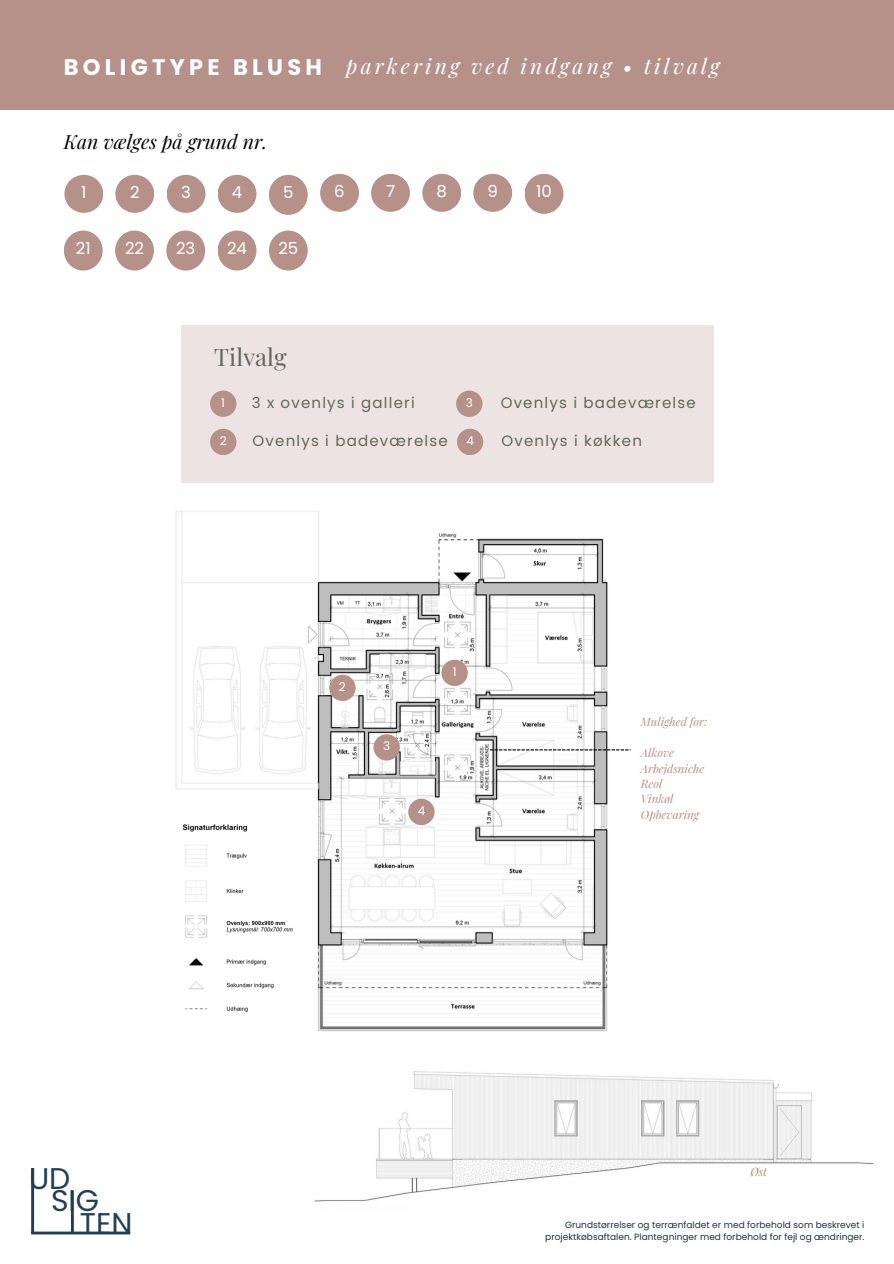
<style>
.page{position:relative;width:894px;height:1264px;background:#fff}
.page>*{position:absolute;margin:0;border:0;box-sizing:border-box;transform-origin:0 0}
.t1{font:29.85px "Poppins";color:#223f52}
.t2{font:24px "Playfair Display";letter-spacing:.005em;color:#65665b}
.t3{font:700 22.5px "Poppins";letter-spacing:.19em;color:#fff}
.t4{font:italic 21px "Playfair Display";letter-spacing:.15em;color:#fff}
.t5{font:italic 19.5px "Playfair Display";color:#000}
.t6{font:16.5px "Poppins";color:#fff}
.t7{font:15px "Poppins";letter-spacing:.08em;color:#65665b}
.t8{font:12px "Poppins";color:#fff}
.t9{font:italic 11.55px/15.5px "Playfair Display";color:#b5918a}
.t10{font:italic 11.55px "Playfair Display";color:#b39162}
.t11{font:9px/12px "Poppins";letter-spacing:.005em;color:#1d3340;text-align:right}
</style>
<div class="page">
<div style="left:0;top:0;width:893px;height:109px;background:#b5918a"></div>
<img style="left:314px;top:1071px;width:560px;height:131px">
<hr style="left:31px;top:1168px;width:3px;height:64px;background:#223f52">
<hr style="left:71px;top:1190px;width:3px;height:43px;background:#223f52">
<hr style="left:31px;top:1231px;width:99px;height:3px;background:#223f52">
<div style="left:320px;top:174px;width:39px;height:38px;background:#b5918a;border-radius:50%"></div>
<div style="left:371px;top:174px;width:39px;height:38px;background:#b5918a;border-radius:50%"></div>
<div style="left:422px;top:174px;width:39px;height:38px;background:#b5918a;border-radius:50%"></div>
<div style="left:473px;top:174px;width:39px;height:38px;background:#b5918a;border-radius:50%"></div>
<div style="left:524px;top:174px;width:39px;height:40px;background:#b5918a;border-radius:50%"></div>
<div style="left:64px;top:230px;width:39px;height:40px;background:#b5918a;border-radius:50%"></div>
<div style="left:115px;top:230px;width:39px;height:40px;background:#b5918a;border-radius:50%"></div>
<div style="left:166px;top:230px;width:39px;height:40px;background:#b5918a;border-radius:50%"></div>
<div style="left:217px;top:230px;width:39px;height:40px;background:#b5918a;border-radius:50%"></div>
<div style="left:269px;top:230px;width:38px;height:40px;background:#b5918a;border-radius:50%"></div>
<div style="left:64px;top:175px;width:39px;height:38px;background:#b5918a;border-radius:50%"></div>
<div style="left:115px;top:175px;width:39px;height:38px;background:#b5918a;border-radius:50%"></div>
<div style="left:167px;top:175px;width:38px;height:38px;background:#b5918a;border-radius:50%"></div>
<div style="left:217px;top:175px;width:39px;height:38px;background:#b5918a;border-radius:50%"></div>
<div style="left:269px;top:175px;width:38px;height:40px;background:#b5918a;border-radius:50%"></div>
<div style="left:181px;top:326px;width:532px;height:157px;background:#ece3e2"></div>
<div style="left:210px;top:429px;width:26px;height:26px;background:#b5918a;border-radius:50%"></div>
<div style="left:456px;top:390px;width:26px;height:27px;background:#b5918a;border-radius:50%"></div>
<div style="left:457px;top:429px;width:26px;height:26px;background:#b5918a;border-radius:50%"></div>
<div style="left:210px;top:390px;width:26px;height:27px;background:#b5918a;border-radius:50%"></div>
<img style="left:175px;top:511px;width:439px;height:521px">
<div style="left:441px;top:659px;width:26px;height:27px;background:#b5918a;border-radius:50%"></div>
<div style="left:329px;top:674px;width:26px;height:27px;background:#b5918a;border-radius:50%"></div>
<div style="left:373px;top:734px;width:27px;height:26px;background:#b5918a;border-radius:50%"></div>
<div style="left:408px;top:798px;width:26px;height:27px;background:#b5918a;border-radius:50%"></div>
<svg style="left:490px;top:749px;width:140px;height:1px"></svg>
<img style="left:175px;top:812px;width:125px;height:208px">
<h2 class="t3" style="left:64px;top:51px;width:259px">BOLIGTYPE BLUSH</h2>
<h4 class="t4" style="left:346px;top:51px;width:375px">parkering ved indgang • tilvalg</h4>
<p class="t5" style="left:64px;top:127px;width:205px">Kan vælges på grund nr.</p>
<p class="t6" style="left:81px;top:181px;width:7px">1</p>
<p class="t6" style="left:130px;top:181px;width:11px">2</p>
<p class="t6" style="left:181px;top:181px;width:11px">3</p>
<p class="t6" style="left:232px;top:181px;width:12px">4</p>
<p class="t6" style="left:334px;top:180px;width:12px">6</p>
<p class="t6" style="left:386px;top:180px;width:11px">7</p>
<p class="t6" style="left:436px;top:180px;width:12px">8</p>
<p class="t6" style="left:487px;top:180px;width:12px">9</p>
<p class="t6" style="left:536px;top:180px;width:17px">10</p>
<h5 class="t6" style="left:283px;top:181px;width:12px">5</h5>
<p class="t6" style="left:76px;top:237px;width:16px">21</p>
<p class="t6" style="left:125px;top:237px;width:20px">22</p>
<p class="t6" style="left:176px;top:237px;width:21px">23</p>
<p class="t6" style="left:227px;top:237px;width:21px">24</p>
<p class="t6" style="left:278px;top:237px;width:21px">25</p>
<p class="t2" style="left:214px;top:340px;width:74px">Tilvalg</p>
<h5 class="t8" style="left:221px;top:394px;width:5px">1</h5>
<h5 class="t8" style="left:220px;top:432px;width:8px">2</h5>
<p class="t7" style="left:252px;top:392px;width:164px">3 x ovenlys i galleri</p>
<h6 class="t7" style="left:500px;top:392px;width:197px">Ovenlys i badeværelse</h6>
<p class="t8" style="left:465px;top:394px;width:9px">3</p>
<h5 class="t8" style="left:466px;top:432px;width:9px">4</h5>
<p class="t7" style="left:252px;top:430px;width:197px">Ovenlys i badeværelse</p>
<h6 class="t7" style="left:501px;top:430px;width:142px">Ovenlys i køkken</h6>
<p class="t8" style="left:339px;top:678px;width:8px">2</p>
<p class="t8" style="left:383px;top:737px;width:9px">3</p>
<h1 class="t8" style="left:452px;top:663px;width:5px">1</h1>
<p class="t8" style="left:417px;top:802px;width:9px">4</p>
<h6 class="t9" style="left:640px;top:713px;width:68px">Mulighed for:</h6>
<p class="t9" style="left:640px;top:744px;width:65px">Alkove<br>Arbejdsniche<br>Reol<br>Vinkøl<br>Opbevaring</p>
<p class="t1" style="left:29px;top:1157px;width:43px">UD</p>
<h1 class="t1" style="left:51px;top:1179px;width:50px">SIG</h1>
<h1 class="t1" style="left:80px;top:1202px;width:54px">TEN</h1>
<p class="t10" style="left:750px;top:1163px;width:18px">Øst</p>
<p class="t11" style="left:545px;top:1218px;width:320px">Grundstørrelser og terrænfaldet er med forbehold som beskrevet i projektkøbsaftalen. Plantegninger med forbehold for fejl og ændringer.</p>
</div>
